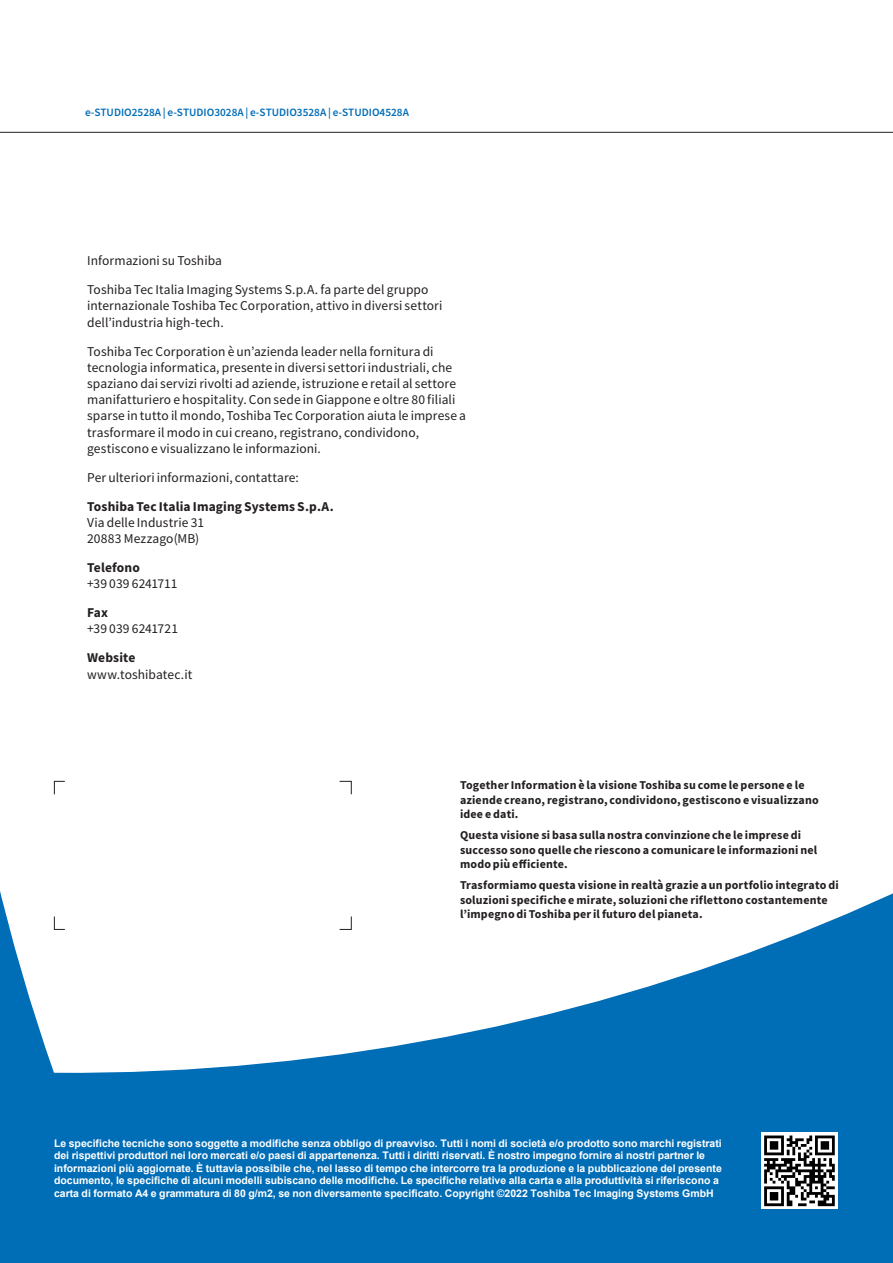
<style>
.page{position:relative;width:893px;height:1263px;background:#006db7}
.page>*{position:absolute;margin:0;border:0;box-sizing:border-box;transform-origin:0 0}
.t1{font:13.5px/16.2px "Toshiba Sans";letter-spacing:.005em;color:#231f20}
.t2{font:700 13.5px "Toshiba Sans";letter-spacing:.01em;color:#231f20}
.t3{font:700 12px/14.4px "Toshiba Sans";letter-spacing:.015em;color:#231f20}
.t4{font:500 11.25px "Toshiba Sans";color:#006db7}
.t5{font:700 10.5px/12.6px "Arial";color:#fff}
</style>
<div class="page">
<div style="left:0;top:0;width:893px;height:1073px;background:#fff"></div>
<hr style="left:0;top:132px;width:893px;height:1px;background:#231f20">
<svg style="left:54px;top:780px;width:12px;height:15px"></svg>
<svg style="left:339px;top:780px;width:13px;height:15px"></svg>
<svg style="left:339px;top:916px;width:13px;height:14px"></svg>
<svg style="left:54px;top:916px;width:12px;height:14px"></svg>
<div style="left:761px;top:1133px;width:77px;height:76px;background:#fff"></div>
<svg style="left:764px;top:1135px;width:71px;height:71px"></svg>
<p class="t4" style="left:85px;top:104px;width:325px">e-STUDIO2528A | e-STUDIO3028A | e-STUDIO3528A | e-STUDIO4528A</p>
<p class="t1" style="left:87px;top:246px;width:343px;line-height:29px">Informazioni su Toshiba<br>Toshiba Tec Italia Imaging Systems S.p.A. fa parte del gruppo</p>
<p class="t1" style="left:87px;top:298px;width:357px">internazionale Toshiba Tec Corporation, attivo in diversi settori dell’industria high-tech.</p>
<p class="t1" style="left:87px;top:343px;width:380px">Toshiba Tec Corporation è un’azienda leader nella fornitura di tecnologia informatica, presente in diversi settori industriali, che spaziano dai servizi rivolti ad aziende, istruzione e retail al settore manifatturiero e hospitality. Con sede in Giappone e oltre 80 filiali sparse in tutto il mondo, Toshiba Tec Corporation aiuta le imprese a trasformare il modo in cui creano, registrano, condividono, gestiscono e visualizzano le informazioni.</p>
<p class="t1" style="left:87px;top:469px;width:213px">Per ulteriori informazioni, contattare:</p>
<p class="t2" style="left:87px;top:497px;width:248px">Toshiba Tec Italia Imaging Systems S.p.A.</p>
<p class="t1" style="left:87px;top:514px;width:118px">Via delle Industrie 31<br>20883 Mezzago(MB)</p>
<p class="t2" style="left:87px;top:558px;width:54px">Telefono</p>
<p class="t1" style="left:87px;top:576px;width:92px">+39 039 6241711</p>
<p class="t2" style="left:87px;top:603px;width:23px">Fax</p>
<p class="t1" style="left:87px;top:621px;width:92px">+39 039 6241721</p>
<p class="t2" style="left:87px;top:649px;width:50px">Website</p>
<p class="t1" style="left:87px;top:666px;width:107px">www.toshibatec.it</p>
<p class="t3" style="left:460px;top:778px;width:360px">Together Information è la visione Toshiba su come le persone e le aziende creano, registrano, condividono, gestiscono e visualizzano idee e dati.</p>
<p class="t3" style="left:460px;top:828px;width:359px">Questa visione si basa sulla nostra convinzione che le imprese di successo sono quelle che riescono a comunicare le informazioni nel modo più efficiente.</p>
<p class="t3" style="left:460px;top:878px;width:380px">Trasformiamo questa visione in realtà grazie a un portfolio integrato di soluzioni specifiche e mirate, soluzioni che riflettono costantemente l’impegno di Toshiba per il futuro del pianeta.</p>
<p class="t5" style="left:54px;top:1137px;width:669px">Le specifiche tecniche sono soggette a modifiche senza obbligo di preavviso. Tutti i nomi di società e/o prodotto sono marchi registrati dei rispettivi produttori nei loro mercati e/o paesi di appartenenza. Tutti i diritti riservati. È nostro impegno fornire ai nostri partner le informazioni più aggiornate. È tuttavia possibile che, nel lasso di tempo che intercorre tra la produzione e la pubblicazione del presente documento, le specifiche di alcuni modelli subiscano delle modifiche. Le specifiche relative alla carta e alla produttività si riferiscono a carta di formato A4 e grammatura di 80 g/m2, se non diversamente specificato. Copyright ©2022 Toshiba Tec Imaging Systems GmbH</p>
</div>
